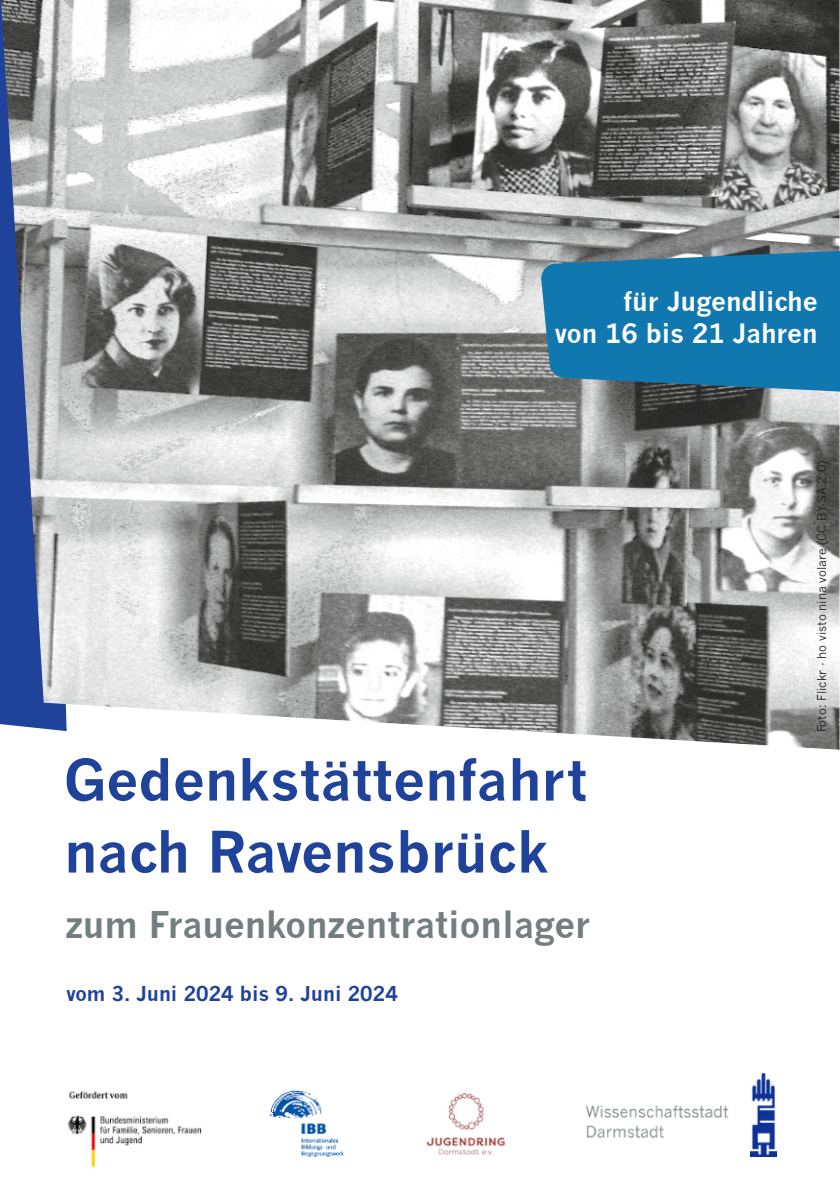
<style>
.page{position:relative;width:840px;height:1191px;background:#fff}
.page>*{position:absolute;margin:0;border:0;box-sizing:border-box;transform-origin:0 0}
.t1{font:700 56px/72px "News Gothic";color:#1f439b}
.t2{font:700 36px "News Gothic";color:#747d80}
.t3{font:700 26px/32.4px "News Gothic";color:#fff;text-align:right}
.t4{font:700 20px "News Gothic";color:#1f439b}
.t5{font:12px "News Gothic";color:#231f20}
</style>
<div class="page">
<img style="left:586px;top:1074px;width:190px;height:83px">
<img style="left:1px;top:0;width:838px;height:750px">
<svg style="left:541px;top:251px;width:299px;height:141px;background:#1d77a9"></svg>
<img style="left:426px;top:1093px;width:80px;height:62px">
<img style="left:270px;top:1090px;width:73px;height:67px">
<img style="left:67px;top:1091px;width:135px;height:77px">
<h3 class="t3" style="left:554px;top:288px;width:264px">für Jugendliche<br>von 16 bis 21 Jahren</h3>
<h1 class="t1" style="left:64px;top:749px;width:524px">Gedenkstättenfahrt nach Ravensbrück</h1>
<h2 class="t2" style="left:66px;top:911px;width:526px">zum Frauenkonzentrationlager</h2>
<h3 class="t4" style="left:66px;top:986px;width:333px">vom 3. Juni 2024 bis 9. Juni 2024</h3>
<p class="t5" style="left:817px;top:732px;width:273px;rotate:-90deg">Foto: Flickr - ho visto nina volare (CC BY-SA 2.0)</p>
</div>
